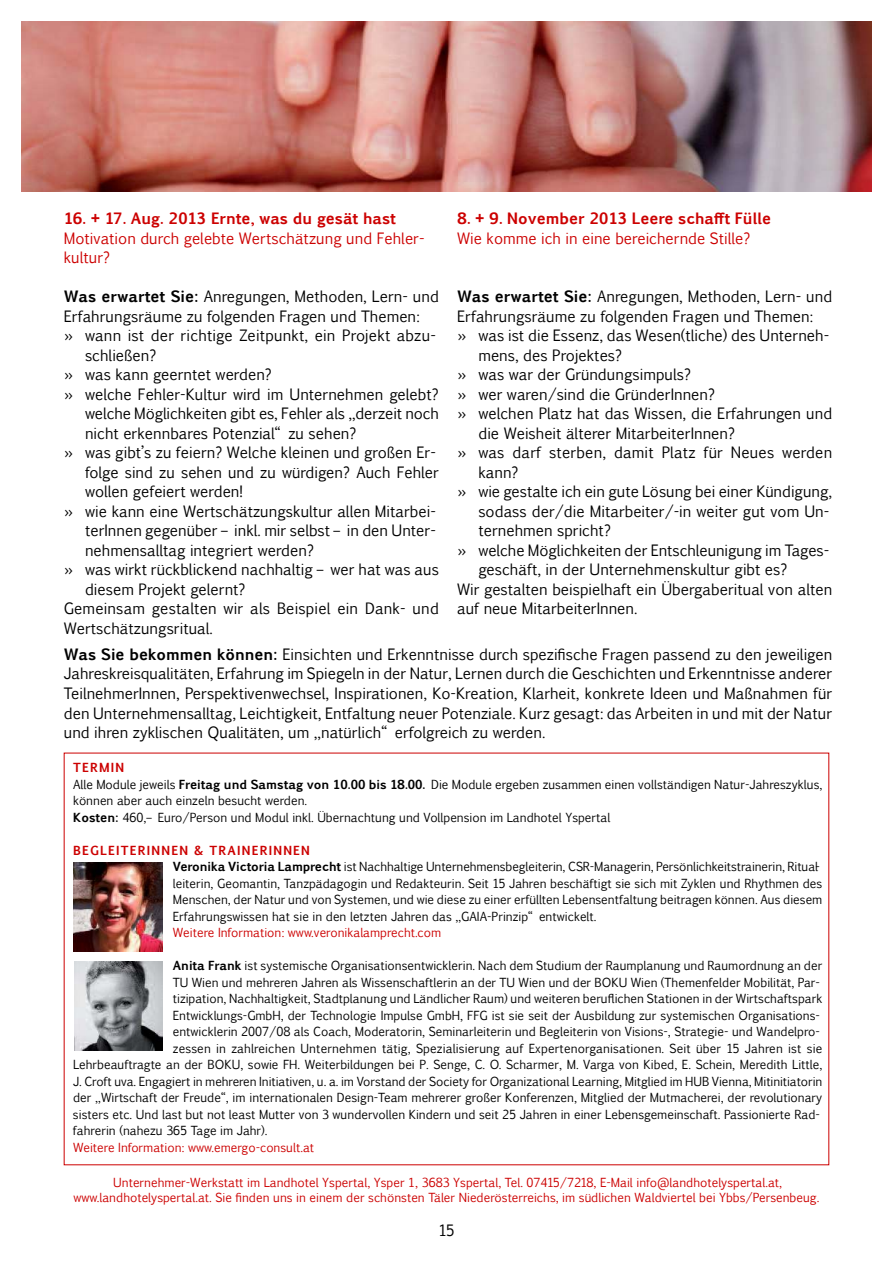
<style>
.page{position:relative;width:893px;height:1263px;background:#fff}
.page>*{position:absolute;margin:0;border:0;box-sizing:border-box;transform-origin:0 0}
.t1{font:15px/19.5px "Pigiarniq";color:#000;text-align:justify}
.t2{font:15px/19.5px "Pigiarniq";color:#c00}
.t3{font:700 15px "Pigiarniq";color:#c00}
.t4{font:12px/16.5px "Pigiarniq";color:#000}
.t5{font:12px/14.4px "Pigiarniq";color:#c00;text-align:center}
.s1{font-weight:700}
.s2{font-weight:700;color:#c00}
</style>
<div class="page">
<img style="left:21px;top:21px;width:851px;height:170px">
<img style="left:73px;top:862px;width:89px;height:89px">
<img style="left:74px;top:961px;width:88px;height:89px">
<p class="t3" style="left:64px;top:211px;width:334px">16. + 17. Aug. 2013 Ernte, was du gesät hast</p>
<p class="t2" style="left:64px;top:229px;width:362px">Motivation durch gelebte Wertschätzung und Fehler&shy;kultur?</p>
<p class="t1" style="left:64px;top:288px;width:377px"><span class="s1">Was erwartet Sie:</span> Anregungen, Methoden, Lern- und</p>
<p class="t1" style="left:64px;top:307px;width:358px">Erfahrungsräume zu folgenden Fragen und Themen:</p>
<p class="t1" style="left:64px;top:327px;width:374px">» wann ist der richtige zeitpunkt, ein Projekt abzu-</p>
<p class="t1" style="left:85px;top:346px;width:73px">schließen?</p>
<p class="t1" style="left:64px;top:366px;width:210px">» was kann geerntet werden?</p>
<p class="t1" style="left:64px;top:385px;width:377px">» welche Fehler-Kultur wird im Unternehmen gelebt?</p>
<p class="t1" style="left:85px;top:405px;width:355px">welche Möglichkeiten gibt es, Fehler als „derzeit noch</p>
<p class="t1" style="left:85px;top:424px;width:273px">nicht erkennbares Potenzial“ zu sehen?</p>
<p class="t1" style="left:64px;top:444px;width:374px">» was gibt’s zu feiern? Welche kleinen und großen Er-</p>
<p class="t1" style="left:85px;top:463px;width:355px">folge sind zu sehen und zu würdigen? Auch Fehler</p>
<p class="t1" style="left:85px;top:483px;width:159px">wollen gefeiert werden!</p>
<p class="t1" style="left:64px;top:502px;width:374px">» wie kann eine Wertschätzungskultur allen Mitarbei-</p>
<p class="t1" style="left:85px;top:522px;width:352px">terInnen gegenüber – inkl. mir selbst – in den Unter-</p>
<p class="t1" style="left:85px;top:541px;width:231px">nehmensalltag integriert werden?</p>
<p class="t1" style="left:64px;top:561px;width:377px">» was wirkt rückblickend nachhaltig – wer hat was aus</p>
<p class="t1" style="left:85px;top:580px;width:162px">diesem Projekt gelernt?</p>
<p class="t1" style="left:64px;top:600px;width:377px">Gemeinsam gestalten wir als Beispiel ein Dank- und</p>
<p class="t1" style="left:64px;top:619px;width:151px">Wertschätzungsritual.</p>
<p class="t3" style="left:457px;top:211px;width:315px">8. + 9. November 2013 Leere schafft Fülle</p>
<p class="t2" style="left:457px;top:229px;width:295px">Wie komme ich in eine bereichernde Stille?</p>
<p class="t1" style="left:457px;top:288px;width:377px"><span class="s1">Was erwartet Sie:</span> Anregungen, Methoden, Lern- und</p>
<p class="t1" style="left:457px;top:307px;width:358px">Erfahrungsräume zu folgenden Fragen und Themen:</p>
<p class="t1" style="left:457px;top:327px;width:374px">» was ist die Essenz, das Wesen(tliche) des Unterneh-</p>
<p class="t1" style="left:478px;top:346px;width:145px">mens, des Projektes?</p>
<p class="t1" style="left:457px;top:366px;width:236px">» was war der Gründungsimpuls?</p>
<p class="t1" style="left:457px;top:385px;width:260px">» wer waren/sind die GründerInnen?</p>
<p class="t1" style="left:457px;top:405px;width:377px">» welchen Platz hat das Wissen, die Erfahrungen und</p>
<p class="t1" style="left:478px;top:424px;width:258px">die Weisheit älterer MitarbeiterInnen?</p>
<p class="t1" style="left:457px;top:444px;width:377px">» was darf sterben, damit Platz für Neues werden</p>
<p class="t1" style="left:478px;top:463px;width:42px">kann?</p>
<p class="t1" style="left:457px;top:483px;width:377px">» wie gestalte ich ein gute Lösung bei einer Kündigung,</p>
<p class="t1" style="left:478px;top:502px;width:352px">sodass der/die Mitarbeiter/-in weiter gut vom Un-</p>
<p class="t1" style="left:478px;top:522px;width:134px">ternehmen spricht?</p>
<p class="t1" style="left:457px;top:541px;width:374px">» welche Möglichkeiten der Entschleunigung im Tages-</p>
<p class="t1" style="left:478px;top:561px;width:311px">geschäft, in der Unternehmenskultur gibt es?</p>
<p class="t1" style="left:457px;top:580px;width:377px">Wir gestalten beispielhaft ein Übergaberitual von alten</p>
<p class="t1" style="left:457px;top:600px;width:182px">auf neue MitarbeiterInnen.</p>
<p class="t1" style="left:64px;top:646px;width:770px"><span class="s1">Was Sie bekommen können:</span> Einsichten und Erkenntnisse durch spezifische Fragen passend zu den jeweiligen Jahreskreisqualitäten, Erfahrung im Spiegeln in der Natur, Lernen durch die Geschichten und Erkenntnisse anderer TeilnehmerInnen, Perspektivenwechsel, Inspirationen, Ko-Kreation, Klarheit, konkrete Ideen und Maßnahmen für den Unternehmensalltag, Leichtigkeit, Entfaltung neuer Potenziale. Kurz gesagt: das Arbeiten in und mit der Natur und ihren zyklischen Qualitäten, um „natürlich“ erfolgreich zu werden.</p>
<p class="t4" style="left:73px;top:761px;width:751px"><span class="s2">TERMIN<br></span>Alle Module jeweils <span class="s1">Freitag und Samstag von 10.00 bis 18.00.</span> Die Module ergeben zusammen einen vollständigen Natur-Jahreszyklus, können aber auch einzeln besucht werden.<br><span class="s1">Kosten:</span> 460,– Euro/Person und Modul inkl. Übernachtung und Vollpension im Landhotel Yspertal</p>
<p class="t4" style="left:173px;top:843px;width:651px;text-indent:-100px"><span class="s2">BEgLEITERINNEN &amp; TRAINERINNEN<br></span><span class="s1">Veronika Victoria Lamprecht</span> ist Nachhaltige Unternehmensbegleiterin, cSR-Managerin, Persönlichkeitstrainerin, Ritual&shy;leiterin, Geomantin, Tanzpädagogin und Redakteurin. Seit 15 Jahren beschäftigt sie sich mit zyklen und Rhythmen des Menschen, der Natur und von Systemen, und wie diese zu einer erfüllten Lebensentfaltung beitragen können. Aus diesem Erfahrungswissen hat sie in den letzten Jahren das „GAIA-Prinzip“ entwickelt.</p>
<p class="t5" style="left:173px;top:927px;width:270px">Weitere Information: www.veronikalamprecht.com</p>
<p class="t4" style="left:173px;top:959px;width:651px"><span class="s1">Anita Frank</span> ist systemische organisationsentwicklerin. Nach dem Studium der Raumplanung und Raumordnung an der</p>
<p class="t4" style="left:173px;top:975px;width:649px">TU Wien und mehreren Jahren als Wissenschaftlerin an der TU Wien und der BoKU Wien (Themenfelder Mobilität, Par-</p>
<p class="t4" style="left:173px;top:992px;width:651px">tizipation, Nachhaltigkeit, Stadtplanung und Ländlicher Raum) und weiteren beruflichen Stationen in der Wirtschaftspark</p>
<p class="t4" style="left:173px;top:1008px;width:649px">Entwicklungs-GmbH, der Technologie Impulse GmbH, FFG ist sie seit der Ausbildung zur systemischen organisations-</p>
<p class="t4" style="left:173px;top:1025px;width:649px">entwicklerin 2007/08 als coach, Moderatorin, Seminarleiterin und Begleiterin von Visions-, Strategie- und Wandelpro-</p>
<p class="t4" style="left:173px;top:1041px;width:651px">zessen in zahlreichen Unternehmen tätig, Spezialisierung auf Expertenorganisationen. Seit über 15 Jahren ist sie</p>
<p class="t4" style="left:73px;top:1058px;width:751px">Lehrbeauftragte an der BoKU, sowie FH. Weiterbildungen bei P. Senge, c. o. Scharmer, M. Varga von Kibed, E. Schein, Meredith Little,</p>
<p class="t4" style="left:73px;top:1074px;width:751px">J. croft uva. Engagiert in mehreren Initiativen, u. a. im Vorstand der Society for organizational Learning, Mitglied im HUB Vienna, Mitinitiatorin</p>
<p class="t4" style="left:73px;top:1091px;width:751px">der „Wirtschaft der Freude“, im internationalen Design-Team mehrerer großer Konferenzen, Mitglied der Mutmacherei, der revolutionary</p>
<p class="t4" style="left:73px;top:1107px;width:748px">sisters etc. Und last but not least Mutter von 3 wundervollen Kindern und seit 25 Jahren in einer Lebensgemeinschaft. Passionierte Rad-</p>
<p class="t4" style="left:73px;top:1124px;width:196px">fahrerin (nahezu 365 Tage im Jahr).</p>
<p class="t5" style="left:73px;top:1141px;width:243px">Weitere Information: www.emergo-consult.at</p>
<p class="t5" style="left:73px;top:1176px;width:747px">Unternehmer-Werkstatt im Landhotel Yspertal, Ysper 1, 3683 Yspertal, Tel. 07415/7218, E-Mail info@landhotelyspertal.at, www.landhotelyspertal.at. Sie finden uns in einem der schönsten Täler Niederösterreichs, im südlichen Waldviertel bei Ybbs/Persenbeug.</p>
<p class="t1" style="left:439px;top:1222px;width:17px">15</p>
</div>
